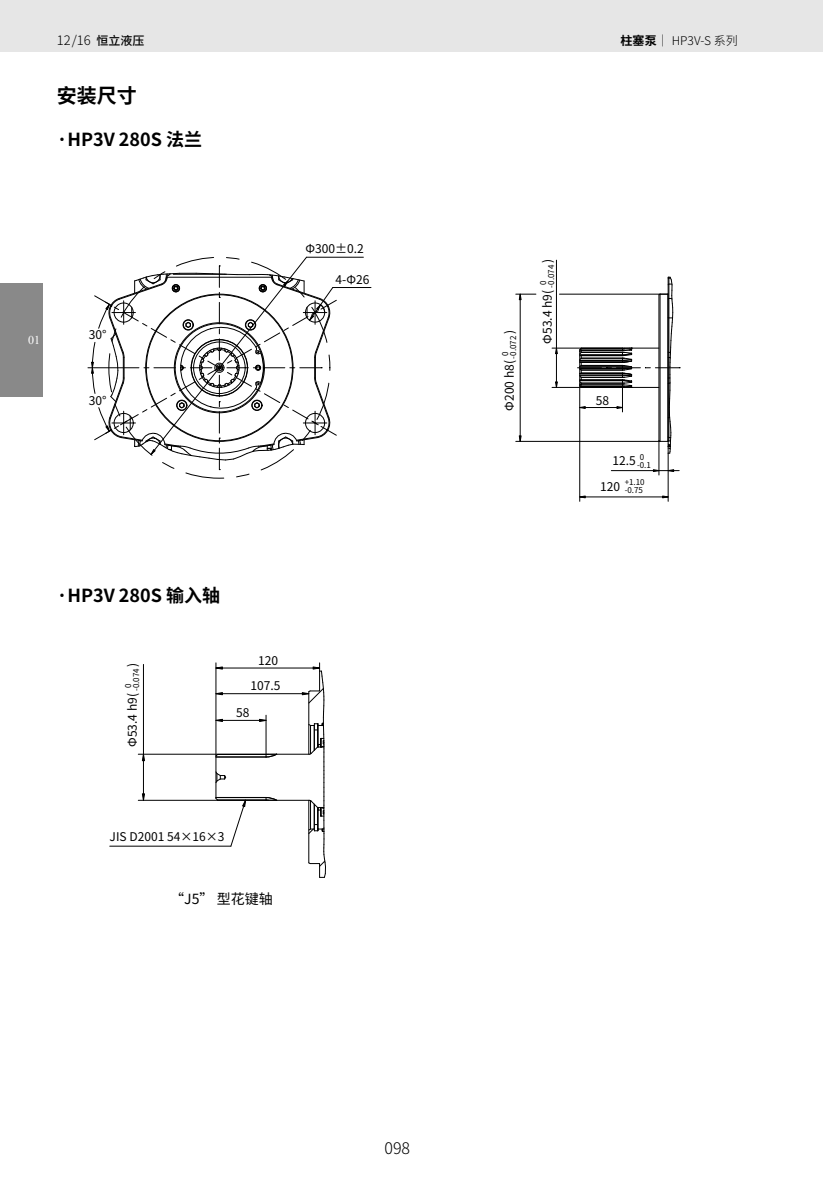
<style>
.page{position:relative;width:823px;height:1191px;background:#fff}
.page>*{position:absolute;margin:0;border:0;box-sizing:border-box;transform-origin:0 0}
.t1{font:700 20px "Noto Sans Hans";color:#000}
.t2{font:700 18px "Noto Sans Hans";color:#000}
.t3{font:300 16px "Noto Sans Hans";color:#000}
.t4{font:14px "Noto Sans Hans";color:#000}
.t5{font:300 13px "Noto Sans Hans";color:#000}
.t6{font:12px/25.2px "Noto Sans Hans";color:#000;text-align:center}
.t7{font:300 12px "Noto Sans Hans";color:#000}
.t8{font:12px "Times New Roman";color:#fff}
.t9{font:8px/8px "Noto Sans Hans";color:#000}
.s1{font-weight:500;font-size:12px}
.s2{font-weight:700}
</style>
<div class="page">
<div style="left:0;top:0;width:822px;height:51px;background:#e6e6e6"></div>
<div style="left:0;top:283px;width:43px;height:114px;background:#898989"></div>
<svg style="left:142px;top:755px;width:3px;height:6px"></svg>
<svg style="left:142px;top:793px;width:3px;height:7px"></svg>
<svg style="left:216px;top:719px;width:6px;height:3px"></svg>
<svg style="left:259px;top:719px;width:6px;height:3px"></svg>
<svg style="left:216px;top:692px;width:6px;height:3px"></svg>
<hr style="left:215px;top:756px;width:1px;height:41px;background:#000">
<hr style="left:276px;top:800px;width:33px;height:1px;background:#000">
<hr style="left:217px;top:799px;width:49px;height:1px;background:#000">
<hr style="left:216px;top:797px;width:50px;height:1px;background:#000">
<svg style="left:215px;top:771px;width:11px;height:12px"></svg>
<hr style="left:216px;top:756px;width:50px;height:1px;background:#000">
<hr style="left:276px;top:754px;width:33px;height:1px;background:#000">
<svg style="left:265px;top:797px;width:12px;height:3px"></svg>
<svg style="left:265px;top:753px;width:12px;height:4px"></svg>
<hr style="left:143px;top:664px;width:1px;height:136px;background:#000">
<hr style="left:110px;top:846px;width:121px;height:1px;background:#000">
<hr style="left:215px;top:663px;width:1px;height:93px;background:#000">
<hr style="left:138px;top:800px;width:138px;height:1px;background:#000">
<svg style="left:230px;top:799px;width:16px;height:47px"></svg>
<hr style="left:265px;top:715px;width:1px;height:39px;background:#000">
<hr style="left:138px;top:754px;width:138px;height:1px;background:#000">
<hr style="left:216px;top:720px;width:50px;height:1px;background:#000">
<hr style="left:216px;top:693px;width:92px;height:1px;background:#000">
<svg style="left:302px;top:663px;width:24px;height:215px"></svg>
<hr style="left:216px;top:667px;width:103px;height:1px;background:#000">
<hr style="left:579px;top:496px;width:88px;height:1px;background:#000">
<hr style="left:611px;top:470px;width:67px;height:1px;background:#000">
<hr style="left:519px;top:294px;width:1px;height:147px;background:#000">
<hr style="left:515px;top:441px;width:144px;height:1px;background:#000">
<hr style="left:555px;top:260px;width:1px;height:127px;background:#000">
<hr style="left:579px;top:386px;width:1px;height:115px;background:#000">
<hr style="left:551px;top:387px;width:80px;height:1px;background:#000">
<hr style="left:551px;top:348px;width:80px;height:1px;background:#000">
<hr style="left:658px;top:441px;width:1px;height:34px;background:#000">
<hr style="left:667px;top:453px;width:1px;height:48px;background:#000">
<hr style="left:559px;top:294px;width:100px;height:1px;background:#000">
<svg style="left:515px;top:294px;width:20px;height:6px"></svg>
<svg style="left:577px;top:277px;width:103px;height:177px"></svg>
<hr style="left:332px;top:287px;width:39px;height:1px;background:#000">
<hr style="left:306px;top:257px;width:57px;height:1px;background:#000">
<svg style="left:88px;top:257px;width:248px;height:213px"></svg>
<p class="t5" style="left:57px;top:33px;width:89px">12/16 <span class="s1">恒立液压</span></p>
<p class="t7" style="left:620px;top:33px;width:119px"><span class="s2">柱塞泵</span>｜ HP3V-S 系列</p>
<h1 class="t1" style="left:57px;top:84px;width:81px">安装尺寸</h1>
<h2 class="t2" style="left:57px;top:129px;width:147px">·HP3V 280S 法兰</h2>
<p class="t8" style="left:28px;top:332px;width:13px">01</p>
<p class="t6" style="left:89px;top:323px;width:19px">30°</p>
<p class="t6" style="left:89px;top:388px;width:19px">30°</p>
<p class="t6" style="left:305px;top:237px;width:60px">Φ300±0.2</p>
<p class="t6" style="left:335px;top:267px;width:35px">4-Φ26</p>
<h2 class="t2" style="left:57px;top:585px;width:165px">·HP3V 280S 输入轴</h2>
<p class="t6" style="left:120px;top:666px;width:6px;rotate:-90deg">)</p>
<p class="t9" style="left:124px;top:691px;width:24px;text-indent:3px;rotate:-90deg">0 -0.074</p>
<p class="t6" style="left:120px;top:747px;width:55px;rotate:-90deg">Φ53.4 h9(</p>
<p class="t6" style="left:250px;top:648px;width:31px">120<br>107.5</p>
<p class="t6" style="left:236px;top:700px;width:15px">58</p>
<p class="t6" style="left:109px;top:824px;width:116px">JIS D2001 54×16×3</p>
<p class="t4" style="left:170px;top:891px;width:104px">“J5” 型花键轴</p>
<p class="t6" style="left:497px;top:333px;width:6px;rotate:-90deg">)</p>
<p class="t9" style="left:501px;top:358px;width:24px;text-indent:3px;rotate:-90deg">0 -0.072</p>
<p class="t6" style="left:497px;top:411px;width:52px;rotate:-90deg">Φ200 h8(</p>
<p class="t6" style="left:535px;top:263px;width:6px;rotate:-90deg">)</p>
<p class="t9" style="left:539px;top:287px;width:24px;text-indent:3px;rotate:-90deg">0 -0.074</p>
<p class="t6" style="left:535px;top:343px;width:55px;rotate:-90deg">Φ53.4 h9(</p>
<p class="t6" style="left:595px;top:388px;width:15px">58</p>
<p class="t6" style="left:612px;top:448px;width:25px">12.5</p>
<p class="t9" style="left:636px;top:453px;width:15px;text-align:center">0 -0.1</p>
<p class="t6" style="left:600px;top:474px;width:21px">120</p>
<p class="t9" style="left:624px;top:478px;width:21px">+1.10 -0.75</p>
<h3 class="t3" style="left:384px;top:1139px;width:27px">098</h3>
</div>
